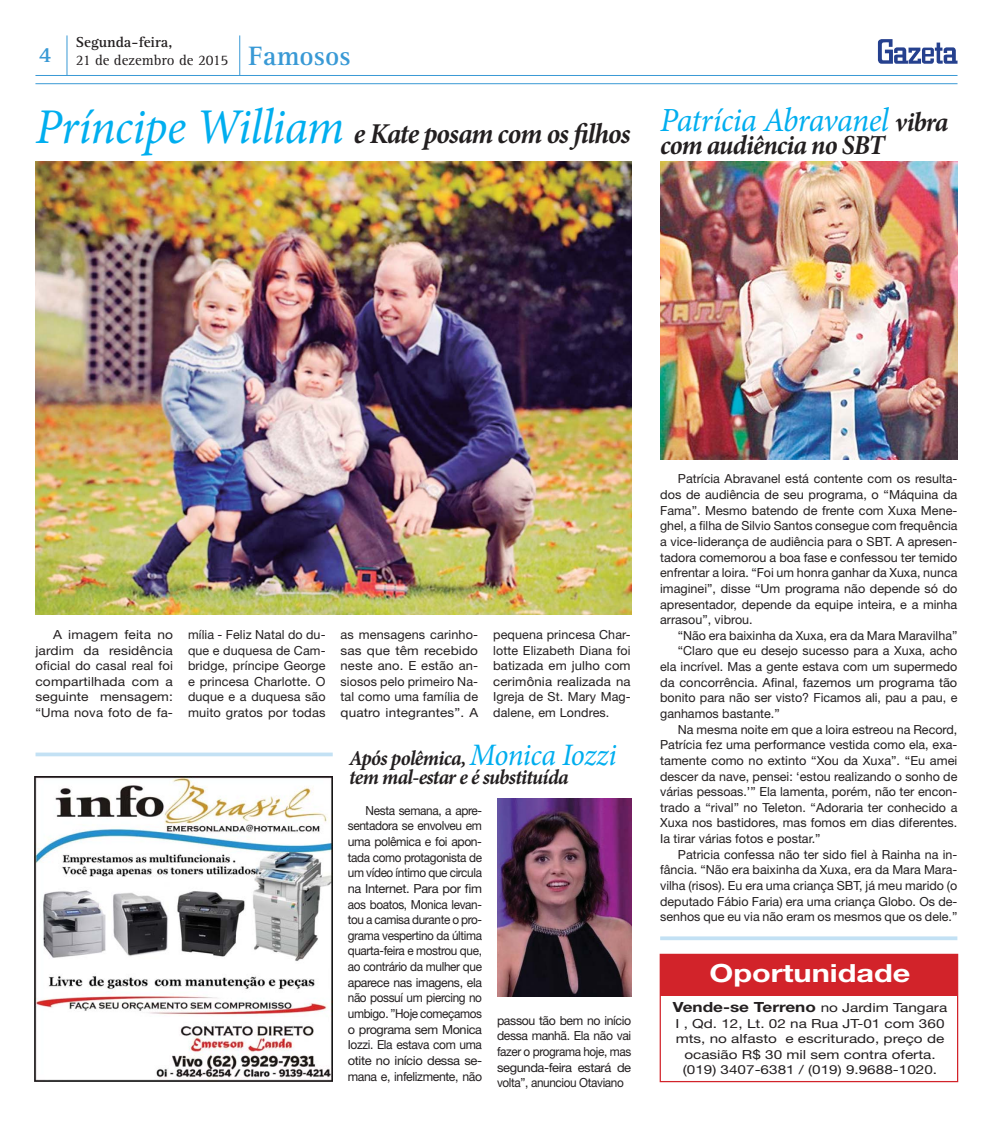
<style>
.page{position:relative;width:993px;height:1124px;background:#fff}
.page>*{position:absolute;margin:0;border:0;box-sizing:border-box;transform-origin:0 0}
.t1{font:italic 33.75px "Minion Pro";letter-spacing:-.02em;color:#00aeef;scale:.95 1}
.t2{font:italic 700 28.75px "Minion Pro";letter-spacing:-.03em;color:#231f20;scale:.95 1}
.t3{font:italic 700 27.5px "Minion Pro";letter-spacing:-.03em;color:#231f20;scale:.95 1}
.t4{font:700 25px "Helvetica Neue";color:#fff;scale:1.22 1}
.t5{font:italic 700 21.25px/18.8px "Minion Pro";letter-spacing:-.03em;color:#231f20;scale:.95 1}
.t6{font:15px/18px "Rotis Serif";color:#231f20}
.t7{font:700 14px "Helvetica Neue";color:#231f20;scale:1.22 1}
.t8{font:12.5px/15.6px "Helvetica Neue";color:#231f20;text-align:justify}
.t9{font:12.5px/15.6px "Helvetica Neue";color:#231f20;text-align:justify;scale:.95 1}
.t10{font:12.5px/15.5px "Helvetica Neue";color:#231f20;text-align:center;scale:1.22 1}
.t11{font:12.5px/15.6px "Helvetica Neue";color:#231f20;text-align:justify;scale:1.1 1}
.s1{font-weight:700}
.s2{font-weight:700;font-size:27.5px;color:#3999d5}
.s3{font-weight:400;font-size:50px;color:#00aeef}
.s4{font-weight:700;font-size:27.5px;color:#231f20}
.s5{font-weight:400;font-size:31.25px;color:#00aeef}
.s6{font-weight:400;font-size:12.5px}
</style>
<div class="page">
<svg style="left:877px;top:39px;width:80px;height:25px"></svg>
<hr style="left:35px;top:83px;width:922px;height:1px;background:#3999d5">
<hr style="left:35px;top:75px;width:922px;height:1px;background:#3999d5">
<hr style="left:67px;top:35px;width:1px;height:40px;background:#3999d5">
<hr style="left:239px;top:35px;width:1px;height:40px;background:#3999d5">
<img style="left:35px;top:776px;width:297px;height:305px">
<img style="left:497px;top:798px;width:134px;height:198px">
<img style="left:660px;top:161px;width:297px;height:298px">
<img style="left:35px;top:161px;width:596px;height:454px">
<div style="left:660px;top:954px;width:297px;height:41px;background:#d2232a"></div>
<svg style="left:660px;top:936px;width:297px;height:4px"></svg>
<svg style="left:36px;top:752px;width:296px;height:4px"></svg>
<p class="t6" style="left:39px;top:34px;width:313px;text-indent:37px"><span class="s1">Segunda-feira,<br></span><sup>4</sup> 21 de dezembro de 2015 <span class="s2">Famosos</span></p>
<h2 class="t2" style="left:35px;top:116px;width:627px"><span class="s3">Príncipe William</span> e Kate posam com os filhos</h2>
<h1 class="t1" style="left:660px;top:100px;width:305px">Patrícia Abravanel <span class="s4">vibra</span></h1>
<h3 class="t3" style="left:660px;top:128px;width:238px">com audiência no SBT</h3>
<p class="t11" style="left:35px;top:627px;width:126px;text-indent:18px">A imagem feita no jardim da residência oficial do casal real foi compartilhada com a seguinte mensagem: “Uma nova foto de fa-</p>
<p class="t8" style="left:188px;top:627px;width:139px">mília - Feliz Natal do du&shy;que e duquesa de Cam&shy;bridge, príncipe George e princesa Charlotte. O duque e a duquesa são muito gratos por todas</p>
<p class="t8" style="left:340px;top:627px;width:139px">as mensagens carinho&shy;sas que têm recebido neste ano. E estão an&shy;siosos pelo primeiro Na&shy;tal como uma família de quatro integrantes”. A</p>
<p class="t8" style="left:493px;top:627px;width:139px">pequena princesa Char&shy;lotte Elizabeth Diana foi batizada em julho com cerimônia realizada na Igreja de St. Mary Mag&shy;dalene, em Londres.</p>
<h3 class="t5" style="left:349px;top:748px;width:283px">Após polêmica, <span class="s5">Monica Iozzi </span>tem mal-estar e é substituída</h3>
<p class="t9" style="left:348px;top:803px;width:143px;text-indent:18px">Nesta semana, a apre&shy;sentadora se envolveu em uma polêmica e foi apon&shy;tada como protagonista de um vídeo íntimo que circula na Internet. Para por fim aos boatos, Monica levan&shy;tou a camisa durante o pro&shy;grama vespertino da última quarta-feira e mostrou que, ao contrário da mulher que aparece nas imagens, ela não possuí um piercing no umbigo. ”Hoje começamos o programa sem Monica Iozzi. Ela estava com uma otite no início dessa se&shy;mana e, infelizmente, não</p>
<p class="t8" style="left:497px;top:1013px;width:136px">passou tão bem no início dessa manhã. Ela não vai fazer o programa hoje, mas segunda-feira estará de volta”, anunciou Otaviano</p>
<p class="t8" style="left:660px;top:472px;width:298px;text-indent:18px">Patrícia Abravanel está contente com os resulta&shy;dos de audiência de seu programa, o “Máquina da Fama”. Mesmo batendo de frente com Xuxa Mene&shy;ghel, a filha de Silvio Santos consegue com frequência a vice-liderança de audiência para o SBT. A apresen&shy;tadora comemorou a boa fase e confessou ter temido enfrentar a loira. “Foi um honra ganhar da Xuxa, nunca imaginei”, disse “Um programa não depende só do apresentador, depende da equipe inteira, e a minha arrasou”, vibrou.</p>
<p class="t8" style="left:677px;top:628px;width:281px">“Não era baixinha da Xuxa, era da Mara Maravilha”</p>
<p class="t8" style="left:677px;top:644px;width:281px">“Claro que eu desejo sucesso para a Xuxa, acho</p>
<p class="t8" style="left:660px;top:660px;width:298px">ela incrível. Mas a gente estava com um supermedo</p>
<p class="t8" style="left:660px;top:675px;width:298px">da concorrência. Afinal, fazemos um programa tão</p>
<p class="t8" style="left:660px;top:691px;width:298px">bonito para não ser visto? Ficamos ali, pau a pau, e</p>
<p class="t8" style="left:660px;top:706px;width:121px">ganhamos bastante.”</p>
<p class="t8" style="left:677px;top:722px;width:281px">Na mesma noite em que a loira estreou na Record,</p>
<p class="t8" style="left:660px;top:738px;width:298px">Patrícia fez uma performance vestida como ela, exa-</p>
<p class="t8" style="left:660px;top:753px;width:298px">tamente como no extinto “Xou da Xuxa”. “Eu amei</p>
<p class="t8" style="left:660px;top:769px;width:298px">descer da nave, pensei: ‘estou realizando o sonho de</p>
<p class="t8" style="left:660px;top:785px;width:298px">várias pessoas.’” Ela lamenta, porém, não ter encon-</p>
<p class="t8" style="left:660px;top:800px;width:298px">trado a “rival” no Teleton. “Adoraria ter conhecido a</p>
<p class="t8" style="left:660px;top:816px;width:298px">Xuxa nos bastidores, mas fomos em dias diferentes.</p>
<p class="t8" style="left:660px;top:831px;width:162px">Ia tirar várias fotos e postar.”</p>
<p class="t8" style="left:677px;top:847px;width:281px">Patricia confessa não ter sido fiel à Rainha na in-</p>
<p class="t8" style="left:660px;top:863px;width:298px">fância. “Não era baixinha da Xuxa, era da Mara Mara-</p>
<p class="t8" style="left:660px;top:878px;width:298px">vilha (risos). Eu era uma criança SBT, já meu marido (o</p>
<p class="t8" style="left:660px;top:894px;width:298px">deputado Fábio Faria) era uma criança Globo. Os de-</p>
<p class="t8" style="left:660px;top:910px;width:298px">senhos que eu via não eram os mesmos que os dele.”</p>
<h3 class="t4" style="left:709px;top:964px;width:166px">Oportunidade</h3>
<p class="t7" style="left:672px;top:1002px;width:226px">Vende-se Terreno <span class="s6">no Jardim Tangara</span></p>
<p class="t10" style="left:675px;top:1016px;width:222px">I , Qd. 12, Lt. 02 na Rua JT-01 com 360 mts, no alfasto e escriturado, preço de ocasião R$ 30 mil sem contra oferta. (019) 3407-6381 / (019) 9.9688-1020.</p>
</div>
